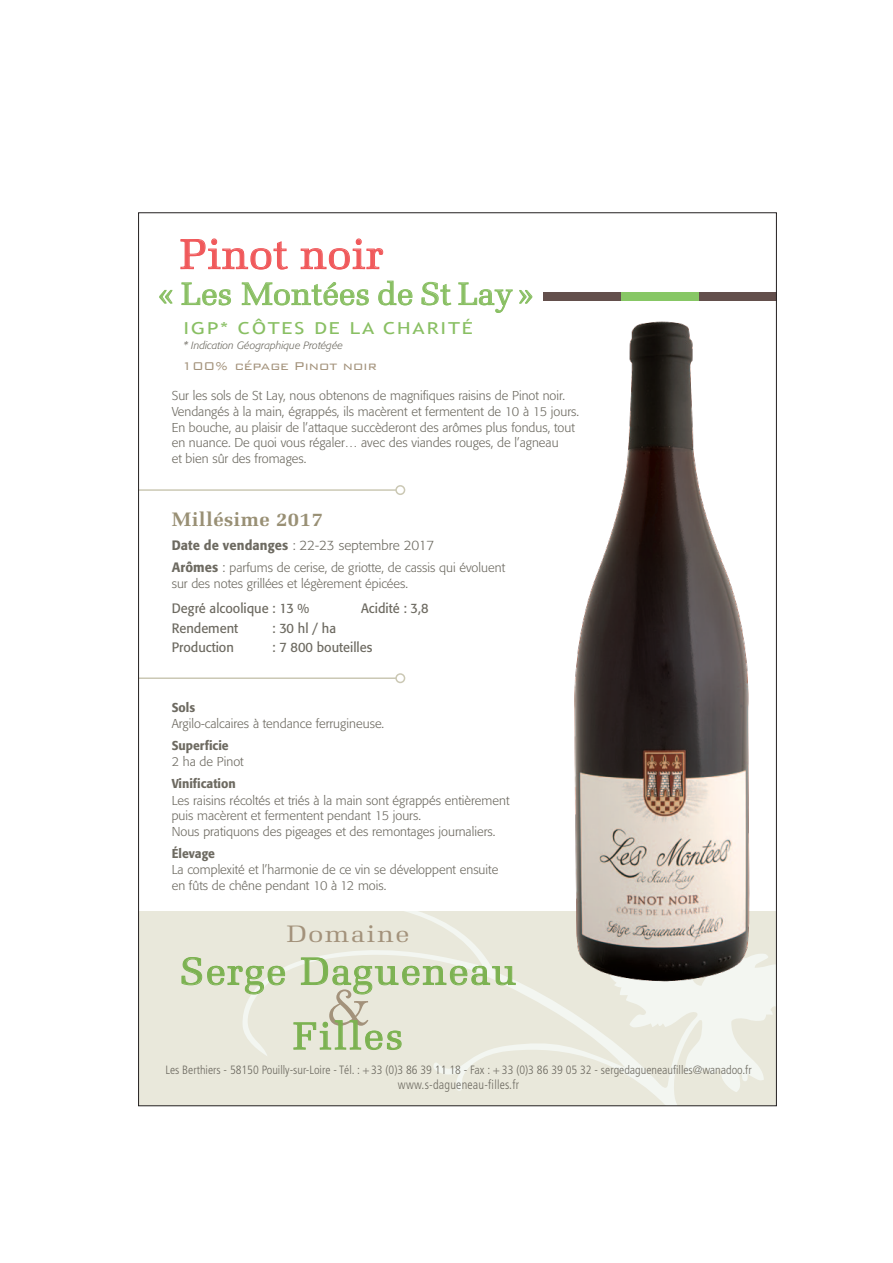
<style>
.page{position:relative;width:893px;height:1263px;background:#fff}
.page>*{position:absolute;margin:0;border:0;box-sizing:border-box;transform-origin:0 0}
.t1{font:300 52.95px "Minister";color:#a3927b}
.t2{font:42px "Melior";color:#f0595b;scale:1.05 1}
.t3{font:38.25px/64.7px "Melior";letter-spacing:.04em;color:#7cb251;text-align:center;scale:1.05 1}
.t4{font:31.5px "Melior";color:#89bf63;scale:1.05 1}
.t5{font:23.85px "Melior";letter-spacing:.05em;color:#a3927b;scale:1.17 1}
.t6{font:700 19.5px "Melior";letter-spacing:.02em;color:#999075;scale:1.05 1}
.t7{font:16.5px "Trebuchet MS";letter-spacing:.09em;color:#89bf63;scale:1.25 1}
.t8{font:300 15px "Bank Gothic BT";color:#a3927b}
.t9{font:13.5px "Formata";color:#6d6a61;scale:.95 1}
.t10{font:300 13.5px "Formata";letter-spacing:.005em;color:#6d6a61;scale:.95 1}
.t11{font:300 12.75px/15.8px "Formata";color:#6d6a61}
.t12{font:500 12.75px "Formata";color:#6d6a61;scale:.95 1}
.t13{font:300 condensed 12.75px "Frutiger";letter-spacing:.02em;color:#6d6a61;scale:.95 1}
.t14{font:300 condensed 12px "Frutiger";color:#6d6a61}
.t15{font:italic 300 10.5px "Formata";color:#6d6a61}
.s1{font-weight:500}
.s2{font-weight:500;font-size:13.5px}
.s3{font-size:13.5px}
</style>
<div class="page">
<div style="left:139px;top:912px;width:637px;height:194px;background:#e9e8db"></div>
<svg style="left:243px;top:912px;width:434px;height:192px"></svg>
<svg style="left:610px;top:954px;width:164px;height:138px"></svg>
<svg style="left:182px;top:957px;width:103px;height:37px"></svg>
<svg style="left:301px;top:958px;width:215px;height:36px"></svg>
<svg style="left:294px;top:1020px;width:107px;height:30px"></svg>
<hr style="left:139px;top:489px;width:257px;height:2px;background:#cbc8b4">
<div style="left:395px;top:485px;width:10px;height:10px;border:2px solid #cbc8b4;border-radius:50%"></div>
<hr style="left:139px;top:677px;width:257px;height:2px;background:#cbc8b4">
<div style="left:395px;top:673px;width:10px;height:10px;border:2px solid #cbc8b4;border-radius:50%"></div>
<svg style="left:180px;top:238px;width:108px;height:31px"></svg>
<svg style="left:301px;top:238px;width:82px;height:31px"></svg>
<svg style="left:159px;top:290px;width:13px;height:13px"></svg>
<svg style="left:182px;top:282px;width:49px;height:23px"></svg>
<svg style="left:242px;top:282px;width:127px;height:23px"></svg>
<svg style="left:378px;top:281px;width:34px;height:24px"></svg>
<svg style="left:422px;top:282px;width:29px;height:23px"></svg>
<svg style="left:458px;top:282px;width:54px;height:31px"></svg>
<svg style="left:519px;top:290px;width:13px;height:13px"></svg>
<div style="left:699px;top:292px;width:77px;height:8px;background:#634f4c"></div>
<div style="left:544px;top:292px;width:77px;height:8px;background:#634f4c"></div>
<div style="left:621px;top:292px;width:78px;height:8px;background:#87c765"></div>
<img style="left:564px;top:321px;width:197px;height:670px">
<h2 class="t2" style="left:180px;top:229px;width:195px">Pinot noir</h2>
<h3 class="t4" style="left:157px;top:275px;width:362px">« Les Montées de St Lay»</h3>
<p class="t7" style="left:184px;top:319px;width:233px">IGP* CÔTES DE LA CHARITÉ</p>
<p class="t15" style="left:184px;top:339px;width:161px">* Indication Géographique Protégée</p>
<p class="t8" style="left:181px;top:358px;width:197px">100% cépage Pinot noir</p>
<p class="t11" style="left:172px;top:388px;width:409px">Sur les sols de St Lay, nous obtenons de magnifiques raisins de Pinot noir.<br>Vendangés à la main, égrappés, ils macèrent et fermentent de 10 à 15 jours.<br>En bouche, au plaisir de l’attaque succèderont des arômes plus fondus, tout en nuance. De quoi vous régaler… avec des viandes rouges, de l’agneau<br>et bien sûr des fromages.</p>
<h3 class="t6" style="left:172px;top:507px;width:145px">Millésime 2017</h3>
<p class="t10" style="left:172px;top:537px;width:278px"><span class="s1">Date de vendanges</span> : 22-23 septembre 2017</p>
<p class="t11" style="left:172px;top:559px;width:335px"><span class="s2">Arômes</span> <span class="s3">:</span> parfums de cerise, de griotte, de cassis qui évoluent sur des notes grillées et légèrement épicées.</p>
<p class="t9" style="left:172px;top:600px;width:146px">Degré alcoolique : 13 %</p>
<p class="t9" style="left:361px;top:600px;width:72px">Acidité : 3,8</p>
<p class="t9" style="left:172px;top:619px;width:72px">Rendement</p>
<p class="t9" style="left:272px;top:619px;width:69px">: 30 hl / ha</p>
<p class="t9" style="left:172px;top:639px;width:67px">Production</p>
<p class="t9" style="left:272px;top:639px;width:107px">: 7 800 bouteilles</p>
<p class="t12" style="left:172px;top:699px;width:26px">Sols</p>
<p class="t11" style="left:172px;top:716px;width:214px">Argilo-calcaires à tendance ferrugineuse.</p>
<p class="t12" style="left:172px;top:738px;width:62px">Superficie</p>
<p class="t11" style="left:172px;top:754px;width:74px">2 ha de Pinot</p>
<p class="t12" style="left:172px;top:776px;width:69px">Vinification</p>
<p class="t11" style="left:172px;top:792px;width:339px">Les raisins récoltés et triés à la main sont égrappés entièrement puis macèrent et fermentent pendant 15 jours.<br>Nous pratiquons des pigeages et des remontages journaliers.</p>
<p class="t12" style="left:172px;top:846px;width:47px">Élevage</p>
<p class="t11" style="left:172px;top:862px;width:328px">La complexité et l’harmonie de ce vin se développent ensuite en fûts de chêne pendant 10 à 12 mois.</p>
<h3 class="t5" style="left:287px;top:919px;width:106px">Domaine</h3>
<h3 class="t3" style="left:180px;top:939px;width:322px">Serge Dagueneau<br>Filles</h3>
<h1 class="t1" style="left:327px;top:974px;width:45px">&amp;</h1>
<p class="t14" style="left:165px;top:1063px;width:588px">Les Berthiers - 58150 Pouilly-sur-Loire - Tél. : +33 (0)3 86 39 11 18 - Fax : + 33 (0)3 86 39 05 32 - sergedagueneaufilles@wanadoo.fr</p>
<p class="t13" style="left:398px;top:1078px;width:129px">www.s-dagueneau-filles.fr</p>
</div>
